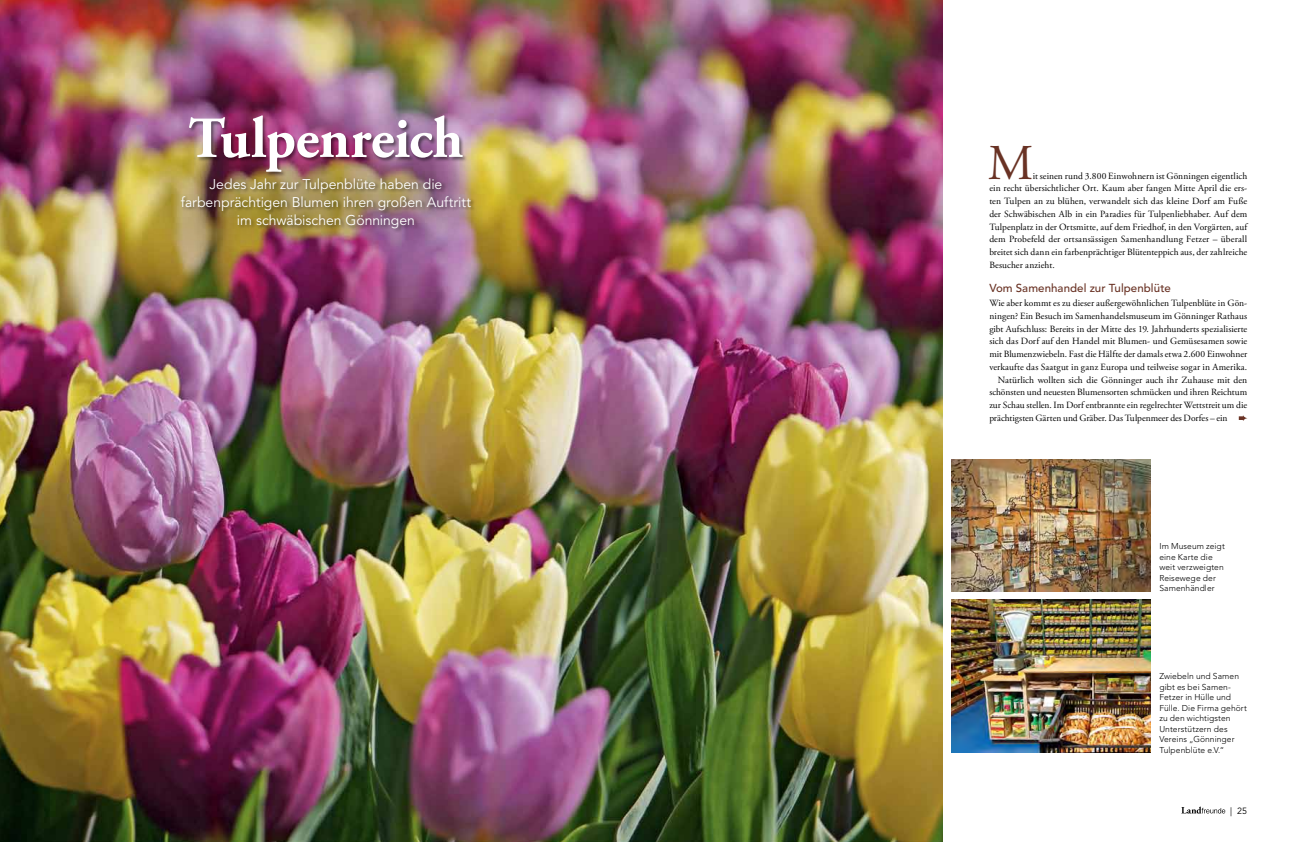
<style>
.page{position:relative;width:1304px;height:842px;background:#fff}
.page>*{position:absolute;margin:0;border:0;box-sizing:border-box;transform-origin:0 0}
.t1{font:700 58px "Adobe Garamond Pro";letter-spacing:-.01em;color:#fff}
.t2{font:50px "Adobe Garamond Pro";color:#693224}
.t3{font:14px/18px "Avenir LT Std";letter-spacing:-.005em;color:#fff;text-align:center}
.t4{font:500 11.5px "Avenir LT Std";letter-spacing:.005em;color:#693224}
.t5{font:9.5px/12.8px "Adobe Garamond Pro";letter-spacing:.005em;color:#000;text-align:justify}
.t6{font:9px "Avenir LT Std";color:#000}
.t7{font:300 8.5px/10.5px "Avenir LT Std";letter-spacing:.01em;color:#000}
</style>
<div class="page">
<svg style="left:1181px;top:806px;width:44px;height:8px"></svg>
<img style="left:0;top:0;width:943px;height:842px">
<img style="left:951px;top:600px;width:200px;height:153px">
<img style="left:951px;top:459px;width:200px;height:132px">
<div style="left:137px;top:133px;width:378px;height:140px;background:#000;opacity:.3"></div>
<div style="left:188px;top:115px;width:280px;height:62px;background:#000;opacity:.5"></div>
<svg style="left:1239px;top:415px;width:8px;height:6px"></svg>
<h1 class="t1" style="left:189px;top:105px;width:276px">Tulpenreich</h1>
<h3 class="t3" style="left:181px;top:176px;width:292px">Jedes Jahr zur Tulpenblüte haben die farbenprächtigen Blumen ihren großen Auftritt im schwäbischen Gönningen</h3>
<h2 class="t2" style="left:988px;top:133px;width:47px">M</h2>
<p class="t5" style="left:989px;top:170px;width:259px;text-indent:43px">it seinen rund 3.800 Einwohnern ist Gönningen eigentlich ein recht übersichtlicher Ort. Kaum aber fangen Mitte April die ers&shy;ten Tulpen an zu blühen, verwandelt sich das kleine Dorf am Fuße der Schwäbischen Alb in ein Paradies für Tulpenliebhaber. Auf dem Tulpenplatz in der Ortsmitte, auf dem Friedhof, in den Vorgärten, auf dem Probefeld der ortsansässigen Samenhandlung Fetzer – überall breitet sich dann ein farbenprächtiger Blütenteppich aus, der zahlreiche Besucher anzieht.</p>
<p class="t4" style="left:989px;top:282px;width:183px">Vom Samenhandel zur Tulpenblüte</p>
<p class="t5" style="left:989px;top:297px;width:259px">Wie aber kommt es zu dieser außergewöhnlichen Tulpenblüte in Gön-</p>
<p class="t5" style="left:989px;top:310px;width:259px">ningen? Ein Besuch im Samenhandelsmuseum im Gönninger Rathaus</p>
<p class="t5" style="left:989px;top:323px;width:259px">gibt Aufschluss: Bereits in der Mitte des 19. Jahrhunderts spezialisierte</p>
<p class="t5" style="left:989px;top:335px;width:259px">sich das Dorf auf den Handel mit Blumen- und Gemüsesamen sowie</p>
<p class="t5" style="left:989px;top:348px;width:259px">mit Blumenzwiebeln. Fast die Hälfte der damals etwa 2.600 Einwohner</p>
<p class="t5" style="left:989px;top:361px;width:259px">verkaufte das Saatgut in ganz Europa und teilweise sogar in Amerika.</p>
<p class="t5" style="left:998px;top:374px;width:251px">Natürlich wollten sich die Gönninger auch ihr Zuhause mit den</p>
<p class="t5" style="left:989px;top:386px;width:259px">schönsten und neuesten Blumensorten schmücken und ihren Reichtum</p>
<p class="t5" style="left:989px;top:399px;width:259px">zur Schau stellen. Im Dorf entbrannte ein regelrechter Wettstreit um die</p>
<p class="t5" style="left:989px;top:412px;width:240px">prächtigsten Gärten und Gräber. Das Tulpenmeer des Dorfes – ein</p>
<p class="t7" style="left:1159px;top:541px;width:67px">Im Museum zeigt eine Karte die weit verzweigten<br>Reisewege der<br>Samenhändler</p>
<p class="t7" style="left:1159px;top:671px;width:89px">Zwiebeln und Samen gibt es bei Samen-<br>Fetzer in Hülle und<br>Fülle. Die Firma gehört zu den wichtigsten<br>Unterstützern des<br>Vereins „Gönninger<br>Tulpenblüte e.V.“</p>
<p class="t6" style="left:1230px;top:805px;width:18px">| 25</p>
</div>
